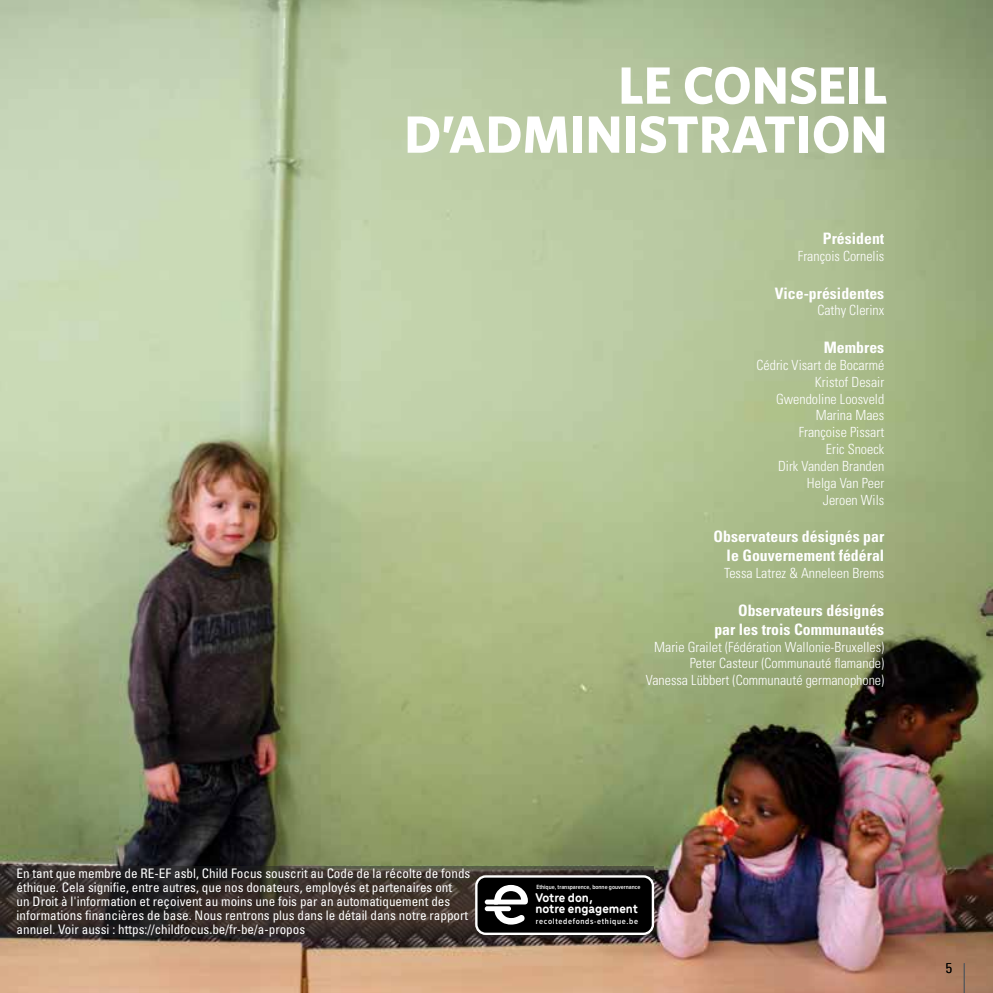
<style>
.page{position:relative;width:993px;height:993px;background:#fff}
.page>*{position:absolute;margin:0;border:0;box-sizing:border-box;transform-origin:0 0}
.t1{font:700 52.5px/49px "Whitney";color:#fff;text-align:right}
.t2{font:700 condensed 15.75px/18.9px "Univers LT Std";color:#fff;text-align:right}
.t3{font:300 condensed 14px/16.8px "Univers LT Std";color:#fff;text-align:right}
.t4{font:300 condensed 14px "Univers LT Std";color:#000}
.t5{font:700 13.3px/11px "Menco";color:#fff}
.t6{font:condensed 13.12px/14px "Univers LT Std";color:#fff}
.t7{font:600 8.4px "Proxima Nova Cond";letter-spacing:.08em;color:#fff}
.t8{font:600 6.3px "Proxima Nova Cond";color:#fff}
</style>
<div class="page">
<img style="left:0;top:0;width:992px;height:992px">
<hr style="left:963px;top:962px;width:1px;height:30px;background:#58595b">
<svg style="left:0;top:865px;width:652px;height:72px;background:#372f2b"></svg>
<div style="left:475px;top:874px;width:179px;height:60px;border:6px solid #fff;border-radius:7px"></div>
<div style="left:478px;top:878px;width:172px;height:53px;background:#000;border-radius:7px"></div>
<div style="left:477px;top:877px;width:174px;height:55px;border:2px solid #000;border-radius:7px"></div>
<svg style="left:494px;top:884px;width:33px;height:40px"></svg>
<div style="left:484px;top:899px;width:15px;height:5px;background:#fff;border-radius:2px"></div>
<svg style="left:484px;top:905px;width:27px;height:5px"></svg>
<h1 class="t1" style="left:404px;top:59px;width:484px">LE CONSEIL<br>D’ADMINISTRATION</h1>
<p class="t2" style="left:822px;top:229px;width:63px">Président</p>
<p class="t3" style="left:797px;top:247px;width:88px">François Cornelis</p>
<p class="t2" style="left:774px;top:283px;width:111px">Vice-présidentes</p>
<p class="t3" style="left:817px;top:302px;width:68px">Cathy Clerinx</p>
<p class="t2" style="left:823px;top:338px;width:62px">Membres</p>
<p class="t3" style="left:756px;top:356px;width:129px">Cédric Visart de Bocarmé<br>Kristof Desair<br>Gwendoline Loosveld<br>Marina Maes<br>Françoise Pissart<br>Eric Snoeck<br>Dirk Vanden Branden<br>Helga Van Peer<br>Jeroen Wils</p>
<p class="t2" style="left:713px;top:527px;width:172px">Observateurs désignés par le Gouvernement fédéral</p>
<p class="t3" style="left:724px;top:564px;width:161px">Tessa Latrez &amp; Anneleen Brems</p>
<p class="t2" style="left:714px;top:600px;width:171px">Observateurs désignés par les trois Communautés</p>
<p class="t3" style="left:645px;top:638px;width:240px">Marie Grailet (Fédération Wallonie-Bruxelles)<br>Peter Casteur (Communauté flamande)<br>Vanessa Lübbert (Communauté germanophone)</p>
<p class="t6" style="left:17px;top:866px;width:455px">En tant que membre de RE-EF asbl, Child Focus souscrit au Code de la récolte de fonds éthique. Cela signifie, entre autres, que nos donateurs, employés et partenaires ont<br>un Droit à l'information et reçoivent au moins une fois par an automatiquement des informations financières de base. Nous rentrons plus dans le détail dans notre rapport annuel. Voir aussi : https://childfocus.be/fr-be/a-propos</p>
<p class="t8" style="left:536px;top:883px;width:105px">Ethique, transparence, bonne gouvernance</p>
<p class="t5" style="left:535px;top:891px;width:104px">Votre don,<br>notre engagement</p>
<p class="t7" style="left:536px;top:917px;width:104px">recoltedefonds-ethique.be</p>
<p class="t4" style="left:945px;top:959px;width:8px">5</p>
</div>
